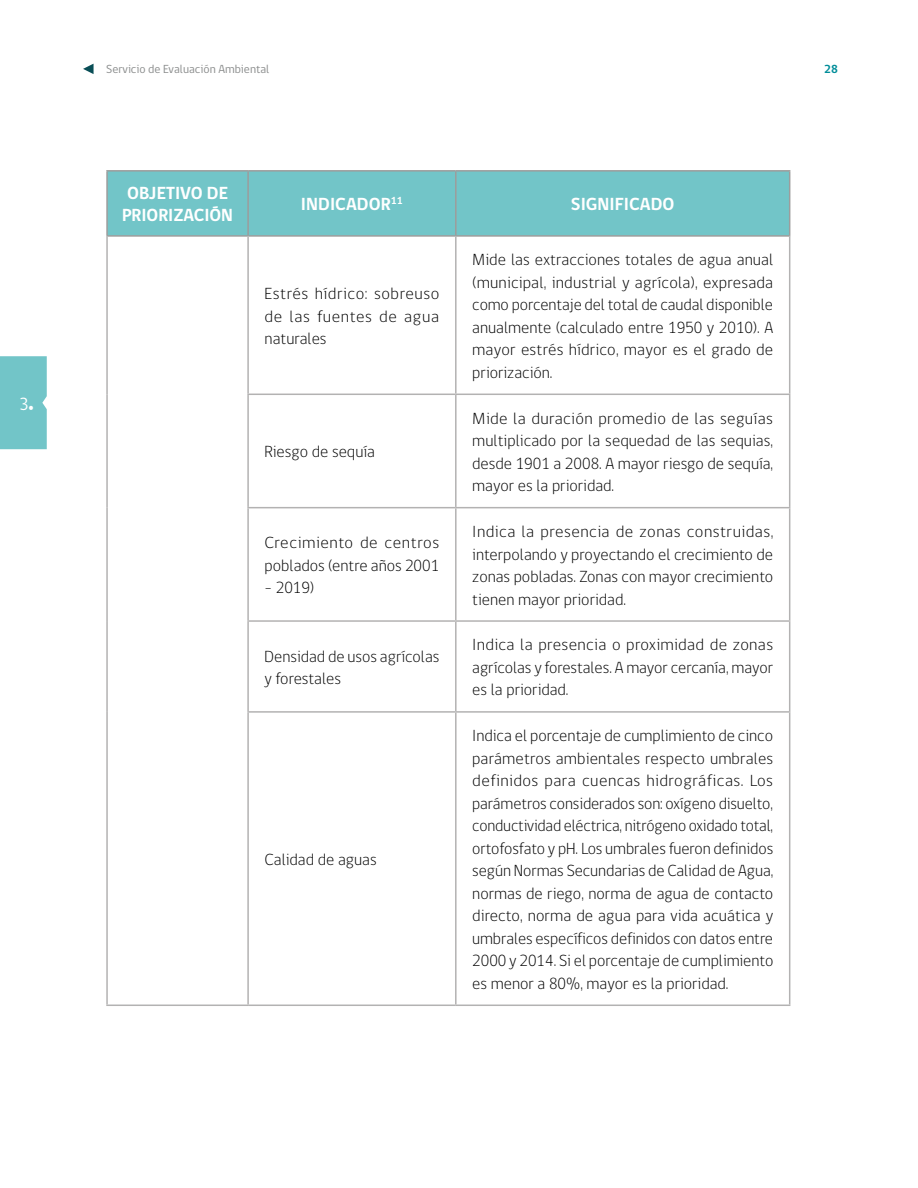
<style>
.page{position:relative;width:918px;height:1188px;background:#fff}
.page>*{position:absolute;margin:0;border:0;box-sizing:border-box;transform-origin:0 0}
.t1{font:700 18px/21.6px "gob CL";color:#fff}
.t2{font:18px "gob CL";color:#fff;scale:.95 1}
.t3{font:300 16.5px/22.5px "gob CL";color:#000;text-align:justify}
.t4{font:12px "gob CL";color:#8b8d8d}
.t5{font:700 12px "gob CL";color:#008d99}
.s1{font-family:"Pistilli"}
</style>
<div class="page">
<div style="left:0;top:356px;width:47px;height:93px;background:#72c5c8"></div>
<svg style="left:83px;top:64px;width:11px;height:10px"></svg>
<div style="left:108px;top:172px;width:681px;height:63px;background:#72c5c8"></div>
<hr style="left:455px;top:237px;width:2px;height:157px;background:#b3b2b2">
<hr style="left:247px;top:394px;width:209px;height:1px;background:#b3b2b2">
<hr style="left:456px;top:394px;width:334px;height:1px;background:#b3b2b2">
<hr style="left:455px;top:395px;width:2px;height:112px;background:#b3b2b2">
<hr style="left:247px;top:507px;width:209px;height:1px;background:#b3b2b2">
<hr style="left:456px;top:507px;width:334px;height:1px;background:#b3b2b2">
<hr style="left:455px;top:508px;width:2px;height:112px;background:#b3b2b2">
<hr style="left:247px;top:620px;width:209px;height:2px;background:#b3b2b2">
<hr style="left:456px;top:620px;width:334px;height:2px;background:#b3b2b2">
<hr style="left:455px;top:622px;width:2px;height:89px;background:#b3b2b2">
<hr style="left:247px;top:711px;width:209px;height:2px;background:#b3b2b2">
<hr style="left:456px;top:711px;width:334px;height:2px;background:#b3b2b2">
<hr style="left:455px;top:713px;width:2px;height:292px;background:#b3b2b2">
<hr style="left:248px;top:1005px;width:208px;height:1px;background:#b3b2b2">
<hr style="left:456px;top:1005px;width:334px;height:1px;background:#b3b2b2">
<hr style="left:106px;top:170px;width:142px;height:2px;background:#9d9d9c">
<hr style="left:106px;top:172px;width:2px;height:63px;background:#9d9d9c">
<hr style="left:248px;top:170px;width:208px;height:2px;background:#9d9d9c">
<hr style="left:456px;top:170px;width:334px;height:2px;background:#9d9d9c">
<hr style="left:789px;top:172px;width:1px;height:63px;background:#9d9d9c">
<hr style="left:106px;top:235px;width:142px;height:2px;background:#9d9d9c">
<hr style="left:248px;top:235px;width:208px;height:2px;background:#9d9d9c">
<hr style="left:456px;top:235px;width:334px;height:2px;background:#9d9d9c">
<hr style="left:455px;top:172px;width:2px;height:63px;background:#9d9d9c">
<hr style="left:106px;top:237px;width:2px;height:157px;background:#b3b2b2">
<hr style="left:247px;top:237px;width:2px;height:157px;background:#b3b2b2">
<hr style="left:106px;top:394px;width:2px;height:114px;background:#b3b2b2">
<hr style="left:247px;top:395px;width:2px;height:112px;background:#b3b2b2">
<hr style="left:106px;top:508px;width:2px;height:113px;background:#b3b2b2">
<hr style="left:247px;top:508px;width:2px;height:112px;background:#b3b2b2">
<hr style="left:106px;top:621px;width:2px;height:91px;background:#b3b2b2">
<hr style="left:247px;top:622px;width:2px;height:89px;background:#b3b2b2">
<hr style="left:106px;top:712px;width:2px;height:293px;background:#b3b2b2">
<hr style="left:247px;top:713px;width:2px;height:292px;background:#b3b2b2">
<hr style="left:106px;top:1005px;width:142px;height:1px;background:#b3b2b2">
<hr style="left:789px;top:237px;width:1px;height:157px;background:#b3b2b2">
<hr style="left:789px;top:395px;width:1px;height:112px;background:#b3b2b2">
<hr style="left:789px;top:508px;width:1px;height:112px;background:#b3b2b2">
<hr style="left:789px;top:622px;width:1px;height:89px;background:#b3b2b2">
<hr style="left:789px;top:713px;width:1px;height:292px;background:#b3b2b2">
<hr style="left:247px;top:172px;width:2px;height:63px;background:#9d9d9c">
<p class="t2" style="left:19px;top:392px;width:17px">3<span class="s1">.</span></p>
<p class="t4" style="left:106px;top:61px;width:165px">Servicio de Evaluación Ambiental</p>
<p class="t5" style="left:824px;top:61px;width:15px">28</p>
<p class="t1" style="left:122px;top:183px;width:113px">OBJETIVO DE<br>PRIORIZACIÓN</p>
<p class="t1" style="left:301px;top:194px;width:104px">INDICADOR<sup>11</sup></p>
<p class="t1" style="left:571px;top:194px;width:105px">SIGNIFICADO</p>
<p class="t3" style="left:265px;top:283px;width:176px">Estrés hídrico: sobreuso de las fuentes de agua naturales</p>
<p class="t3" style="left:265px;top:441px;width:112px">Riesgo de sequía</p>
<p class="t3" style="left:265px;top:532px;width:176px">Crecimiento de centros poblados (entre años 2001</p>
<p class="t3" style="left:265px;top:577px;width:51px">– 2019)</p>
<p class="t3" style="left:472px;top:249px;width:303px">Mide las extracciones totales de agua anual (municipal, industrial y agrícola), expresada como porcentaje del total de caudal disponible anualmente (calculado entre 1950 y 2010). A mayor estrés hídrico, mayor es el grado de priorización.</p>
<p class="t3" style="left:472px;top:407px;width:302px">Mide la duración promedio de las seguías multiplicado por la sequedad de las sequias, desde 1901 a 2008. A mayor riesgo de sequía, mayor es la prioridad.</p>
<p class="t3" style="left:472px;top:521px;width:303px">Indica la presencia de zonas construidas, interpolando y proyectando el crecimiento de zonas pobladas. Zonas con mayor crecimiento tienen mayor prioridad.</p>
<p class="t3" style="left:265px;top:645px;width:176px">Densidad de usos agrícolas y forestales</p>
<p class="t3" style="left:472px;top:634px;width:302px">Indica la presencia o proximidad de zonas agrícolas y forestales. A mayor cercanía, mayor es la prioridad.</p>
<p class="t3" style="left:265px;top:849px;width:114px">Calidad de aguas</p>
<p class="t3" style="left:472px;top:725px;width:303px">Indica el porcentaje de cumplimiento de cinco parámetros ambientales respecto umbrales definidos para cuencas hidrográficas. Los parámetros considerados son: oxígeno disuelto, conductividad eléctrica, nitrógeno oxidado total, ortofosfato y pH. Los umbrales fueron definidos según Normas Secundarias de Calidad de Agua, normas de riego, norma de agua de contacto directo, norma de agua para vida acuática y umbrales específicos definidos con datos entre 2000 y 2014. Si el porcentaje de cumplimiento es menor a 80%, mayor es la prioridad.</p>
</div>
